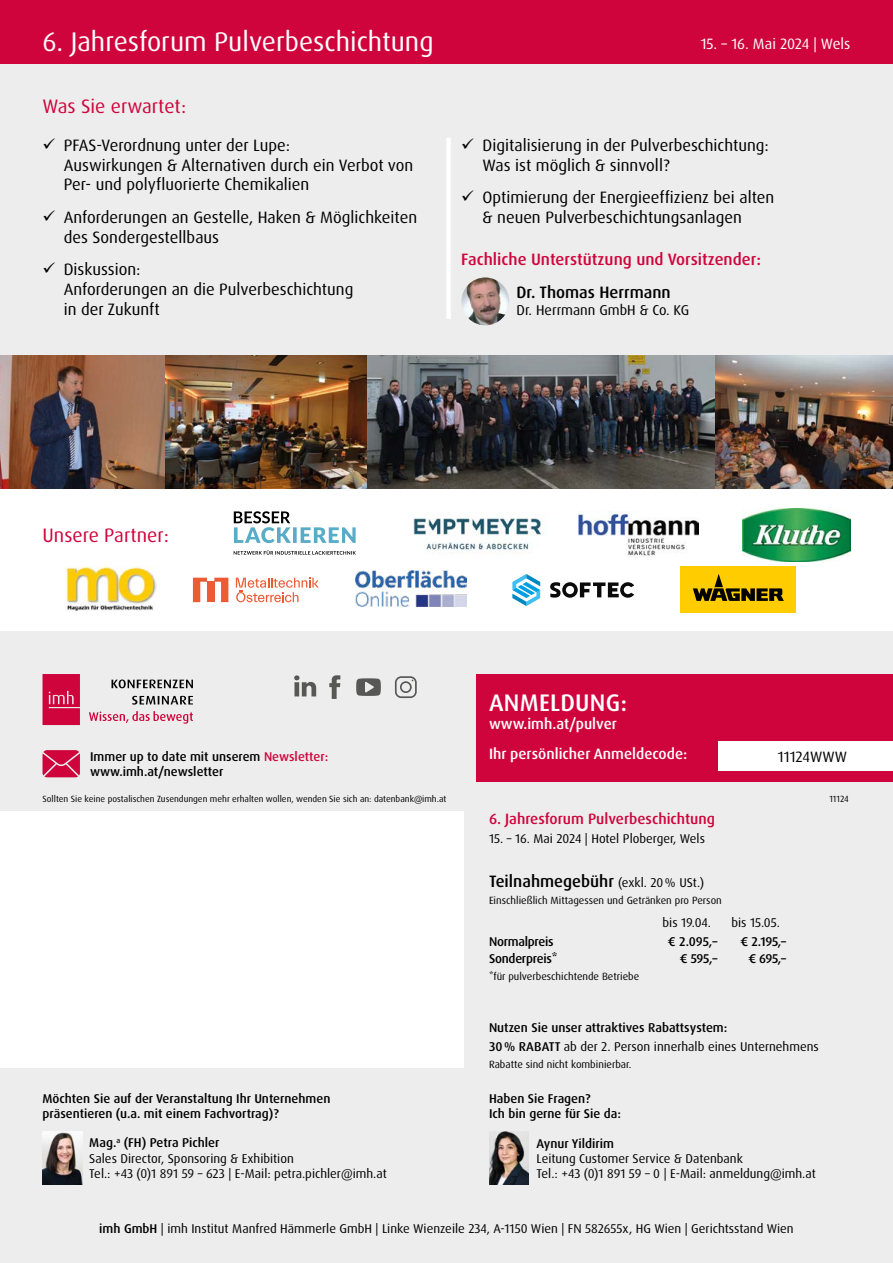
<style>
.page{position:relative;width:893px;height:1263px;background:#fff}
.page>*{position:absolute;margin:0;border:0;box-sizing:border-box;transform-origin:0 0}
.t1{font:27px "Dax Pro";color:#fff}
.t2{font:500 24px "Dax Pro";letter-spacing:.01em;color:#fff}
.t3{font:19.5px "Dax Pro";color:#d0043c}
.t4{font:16.5px/19.8px "Dax Pro";color:#000}
.t5{font:500 16.5px "Dax Pro";color:#000}
.t6{font:500 16.5px "Dax Pro";color:#d0043c}
.t7{font:500 15px/30.8px "Dax Pro";color:#fff}
.t8{font:500 15px "Dax Pro";color:#d0043c}
.t9{font:15px "Dax Pro";color:#fff}
.t10{font:15px "Dax Pro";color:#000}
.t11{font:14.25px "Dax Pro";color:#000}
.t12{font:12.75px/15.3px "Dax Pro";color:#000}
.t13{font:500 12.75px/15.3px "Dax Pro";color:#000}
.t14{font:500 12.75px "Dax Pro";letter-spacing:-.02em;color:#000}
.t15{font:10.5px "Dax Pro";color:#000}
.t16{font:9px "Dax Pro";color:#000}
.s1{color:#d0043c}
.s2{font-weight:500}
.s3{font-weight:400;font-size:12.75px}
.s4{font-weight:400}
</style>
<div class="page">
<div style="left:0;top:51px;width:893px;height:310px;background:#ededed"></div>
<div style="left:0;top:631px;width:893px;height:632px;background:#ededed"></div>
<div style="left:0;top:812px;width:463px;height:256px;background:#fff"></div>
<svg style="left:43px;top:750px;width:37px;height:27px"></svg>
<div style="left:476px;top:674px;width:417px;height:108px;background:#d0043c"></div>
<svg style="left:43px;top:674px;width:37px;height:51px;background:#d21448"></svg>
<svg style="left:132px;top:696px;width:61px;height:9px"></svg>
<svg style="left:112px;top:679px;width:81px;height:9px"></svg>
<svg style="left:89px;top:711px;width:104px;height:13px"></svg>
<svg style="left:294px;top:675px;width:22px;height:21px"></svg>
<svg style="left:329px;top:675px;width:11px;height:24px"></svg>
<svg style="left:356px;top:678px;width:25px;height:18px"></svg>
<svg style="left:395px;top:676px;width:22px;height:22px"></svg>
<div style="left:719px;top:741px;width:174px;height:30px;background:#fff"></div>
<div style="left:0;top:0;width:893px;height:64px;background:#d0043c"></div>
<svg style="left:512px;top:574px;width:122px;height:32px"></svg>
<div style="left:566px;top:586px;width:8px;height:8px;background:#fff;border-radius:50%"></div>
<img style="left:413px;top:517px;width:129px;height:37px">
<img style="left:461px;top:277px;width:48px;height:48px;border-radius:24px">
<div style="left:681px;top:566px;width:115px;height:47px;background:#fc0"></div>
<svg style="left:693px;top:574px;width:91px;height:27px"></svg>
<div style="left:446px;top:138px;width:5px;height:181px;background:#fff"></div>
<img style="left:489px;top:1131px;width:40px;height:53px">
<img style="left:43px;top:1131px;width:39px;height:53px">
<img style="left:0;top:356px;width:893px;height:133px">
<img style="left:743px;top:509px;width:107px;height:52px">
<img style="left:579px;top:511px;width:120px;height:46px">
<img style="left:355px;top:571px;width:112px;height:35px">
<svg style="left:236px;top:578px;width:83px;height:24px"></svg>
<div style="left:207px;top:582px;width:7px;height:20px;background:#eb5c35"></div>
<svg style="left:193px;top:578px;width:14px;height:24px"></svg>
<svg style="left:214px;top:578px;width:14px;height:24px"></svg>
<svg style="left:234px;top:550px;width:122px;height:5px"></svg>
<svg style="left:234px;top:511px;width:122px;height:32px"></svg>
<img style="left:65px;top:566px;width:92px;height:44px">
<h1 class="t1" style="left:43px;top:24px;width:393px">6. Jahresforum Pulverbeschichtung</h1>
<p class="t9" style="left:701px;top:34px;width:151px">15. – 16. Mai 2024 | Wels</p>
<p class="t3" style="left:43px;top:94px;width:145px">Was Sie erwartet:</p>
<p class="t4" style="left:64px;top:135px;width:351px">PFAS-Verordnung unter der Lupe:<br>Auswirkungen &amp; Alternativen durch ein Verbot von<br>Per- und polyfluorierte Chemikalien</p>
<p class="t4" style="left:64px;top:207px;width:355px">Anforderungen an Gestelle, Haken &amp; Möglichkeiten des Sondergestellbaus</p>
<p class="t4" style="left:64px;top:260px;width:291px">Diskussion:<br>Anforderungen an die Pulverbeschichtung in der Zukunft</p>
<p class="t4" style="left:483px;top:135px;width:288px">Digitalisierung in der Pulverbeschichtung:<br>Was ist möglich &amp; sinnvoll?</p>
<p class="t4" style="left:483px;top:187px;width:293px">Optimierung der Energieeffizienz bei alten &amp; neuen Pulverbeschichtungsanlagen</p>
<p class="t6" style="left:461px;top:249px;width:301px">Fachliche Unterstützung und Vorsitzender:</p>
<p class="t5" style="left:517px;top:281px;width:156px">Dr. Thomas Herrmann</p>
<p class="t11" style="left:517px;top:301px;width:174px">Dr. Herrmann GmbH &amp; Co. KG</p>
<p class="t3" style="left:43px;top:523px;width:128px">Unsere Partner:</p>
<p class="t13" style="left:90px;top:749px;width:240px">Immer up to date mit unserem <span class="s1">Newsletter: </span>www.imh.at/newsletter</p>
<p class="t16" style="left:43px;top:793px;width:405px">Sollten Sie keine postalischen Zusendungen mehr erhalten wollen, wenden Sie sich an: datenbank@imh.at</p>
<p class="t13" style="left:43px;top:1091px;width:289px">Möchten Sie auf der Veranstaltung Ihr Unternehmen präsentieren (u.a. mit einem Fachvortrag)?</p>
<p class="t12" style="left:89px;top:1135px;width:299px"><span class="s2">Mag.</span><sup>a</sup> <span class="s2">(FH) Petra Pichler<br></span>Sales Director, Sponsoring &amp; Exhibition<br>Tel.: +43 (0)1 891 59 – 623 | E-Mail: petra.pichler@imh.at</p>
<h2 class="t2" style="left:489px;top:687px;width:139px">ANMELDUNG:</h2>
<p class="t7" style="left:489px;top:708px;width:200px">www.imh.at/pulver<br>Ihr persönlicher Anmeldecode:</p>
<p class="t8" style="left:489px;top:809px;width:228px">6. Jahresforum Pulverbeschichtung</p>
<p class="t12" style="left:489px;top:831px;width:218px">15. – 16. Mai 2024 | Hotel Ploberger, Wels</p>
<p class="t10" style="left:778px;top:747px;width:71px">11124WWW</p>
<p class="t16" style="left:829px;top:793px;width:21px">11124</p>
<p class="t5" style="left:489px;top:871px;width:217px">Teilnahmegebühr <span class="s3">(exkl. 20% USt.)</span></p>
<p class="t15" style="left:489px;top:894px;width:234px">Einschließlich Mittagessen und Getränken pro Person</p>
<p class="t12" style="left:662px;top:915px;width:50px">bis 19.04.</p>
<p class="t12" style="left:731px;top:915px;width:50px">bis 15.05.</p>
<p class="t14" style="left:489px;top:934px;width:66px">Normalpreis</p>
<p class="t13" style="left:667px;top:934px;width:51px">€ 2.095,–</p>
<p class="t13" style="left:740px;top:934px;width:47px">€ 2.195,–</p>
<p class="t14" style="left:489px;top:950px;width:70px">Sonderpreis*</p>
<p class="t13" style="left:680px;top:951px;width:39px">€ 595,–</p>
<p class="t13" style="left:748px;top:951px;width:40px">€ 695,–</p>
<p class="t15" style="left:489px;top:970px;width:152px">*für pulverbeschichtende Betriebe</p>
<p class="t13" style="left:489px;top:1017px;width:331px;line-height:19.5px">Nutzen Sie unser attraktives Rabattsystem:<br>30% RABATT <span class="s4">ab der 2. Person innerhalb eines Unternehmens</span></p>
<p class="t15" style="left:489px;top:1058px;width:144px">Rabatte sind nicht kombinierbar.</p>
<p class="t13" style="left:489px;top:1091px;width:133px">Haben Sie Fragen?<br>Ich bin gerne für Sie da:</p>
<p class="t13" style="left:537px;top:1135px;width:79px">Aynur Yildirim</p>
<p class="t12" style="left:537px;top:1151px;width:281px">Leitung Customer Service &amp; Datenbank<br>Tel.: +43 (0)1 891 59 – 0 | E-Mail: anmeldung@imh.at</p>
<p class="t12" style="left:99px;top:1220px;width:696px"><span class="s2">imh GmbH</span> | imh Institut Manfred Hämmerle GmbH | Linke Wienzeile 234, A-1150 Wien | FN 582655x, HG Wien | Gerichtsstand Wien</p>
</div>
